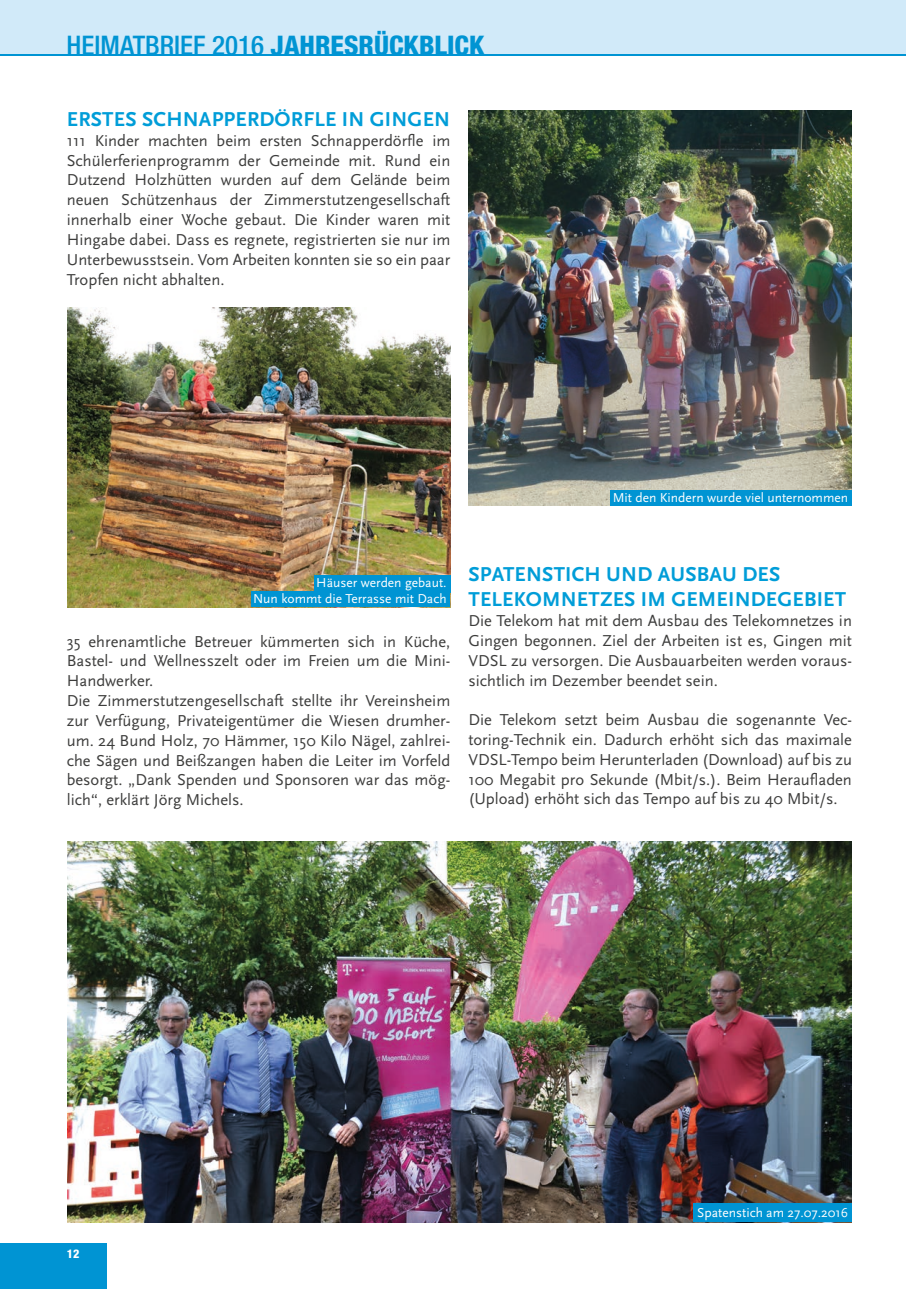
<style>
.page{position:relative;width:906px;height:1289px;background:#fff}
.page>*{position:absolute;margin:0;border:0;box-sizing:border-box;transform-origin:0 0}
.t1{font:500 condensed 27px "Helvetica Neue";color:#0094d3}
.t2{font:700 21px/25.2px "Scala Sans OT";letter-spacing:.01em;color:#009dd8}
.t3{font:16.5px/19.8px "Scala Sans OT";color:#3d3d3c;text-align:justify}
.t4{font:13.5px/16.2px "Scala Sans OT";color:#fff;text-align:right}
.t5{font:800 condensed 12px "Helvetica Neue";color:#fff}
.s1{font-weight:800}
</style>
<div class="page">
<img style="left:68px;top:307px;width:382px;height:300px">
<img style="left:468px;top:111px;width:384px;height:394px">
<div style="left:314px;top:575px;width:136px;height:18px;background:#0094d3"></div>
<div style="left:251px;top:591px;width:199px;height:16px;background:#0094d3"></div>
<div style="left:610px;top:490px;width:242px;height:15px;background:#0094d3"></div>
<img style="left:68px;top:841px;width:784px;height:381px">
<div style="left:693px;top:1203px;width:159px;height:19px;background:#0094d3"></div>
<div style="left:0;top:1243px;width:106px;height:45px;background:#0094d3"></div>
<div style="left:0;top:0;width:906px;height:55px;background:#d1eaf9"></div>
<hr style="left:0;top:54px;width:906px;height:2px;background:#0094d3">
<h1 class="t1" style="left:67px;top:29px;width:419px">HEIMATBRIEF 2016 <span class="s1">JAHRESRÜCKBLICK</span></h1>
<p class="t2" style="left:67px;top:107px;width:385px">ERSTES SCHNAPPERDÖRFLE IN GINGEN</p>
<p class="t3" style="left:67px;top:130px;width:385px">111 Kinder machten beim ersten Schnapperdörfle im Schülerferienprogramm der Gemeinde mit. Rund ein Dutzend Holzhütten wurden auf dem Gelände beim neuen Schützenhaus der Zimmerstutzengesellschaft innerhalb einer Woche gebaut. Die Kinder waren mit Hingabe dabei. Dass es regnete, registrierten sie nur im Unterbewusstsein. Vom Arbeiten konnten sie so ein paar Tropfen nicht abhalten.</p>
<p class="t4" style="left:613px;top:489px;width:237px">Mit den Kindern wurde viel unternommen</p>
<p class="t4" style="left:253px;top:574px;width:195px">Häuser werden gebaut.<br>Nun kommt die Terrasse mit Dach</p>
<p class="t3" style="left:67px;top:631px;width:385px;text-align:left">35 ehrenamtliche Betreuer kümmerten sich in Küche, Bastel- und Wellnesszelt oder im Freien um die Mini-Handwerker.<br>Die Zimmerstutzengesellschaft stellte ihr Vereinsheim zur Verfügung, Privateigentümer die Wiesen drumher&shy;um. 24 Bund Holz, 70 Hämmer, 150 Kilo Nägel, zahlrei&shy;che Sägen und Beißzangen haben die Leiter im Vorfeld besorgt. „Dank Spenden und Sponsoren war das mög&shy;lich“, erklärt Jörg Michels.</p>
<p class="t2" style="left:468px;top:561px;width:379px">SPATENSTICH UND AUSBAU DES<br>TELEKOMNETZES IM GEMEINDEGEBIET</p>
<p class="t3" style="left:468px;top:611px;width:385px">Die Telekom hat mit dem Ausbau des Telekomnetzes in Gingen begonnen. Ziel der Arbeiten ist es, Gingen mit VDSL zu versorgen. Die Ausbauarbeiten werden voraus&shy;sichtlich im Dezember beendet sein.</p>
<p class="t3" style="left:468px;top:710px;width:385px">Die Telekom setzt beim Ausbau die sogenannte Vec&shy;toring-Technik ein. Dadurch erhöht sich das maximale VDSL-Tempo beim Herunterladen (Download) auf bis zu 100 Megabit pro Sekunde (Mbit/s.). Beim Heraufladen (Upload) erhöht sich das Tempo auf bis zu 40 Mbit/s.</p>
<p class="t5" style="left:67px;top:1246px;width:14px">12</p>
<p class="t4" style="left:697px;top:1204px;width:152px">Spatenstich am 27.07.2016</p>
</div>
